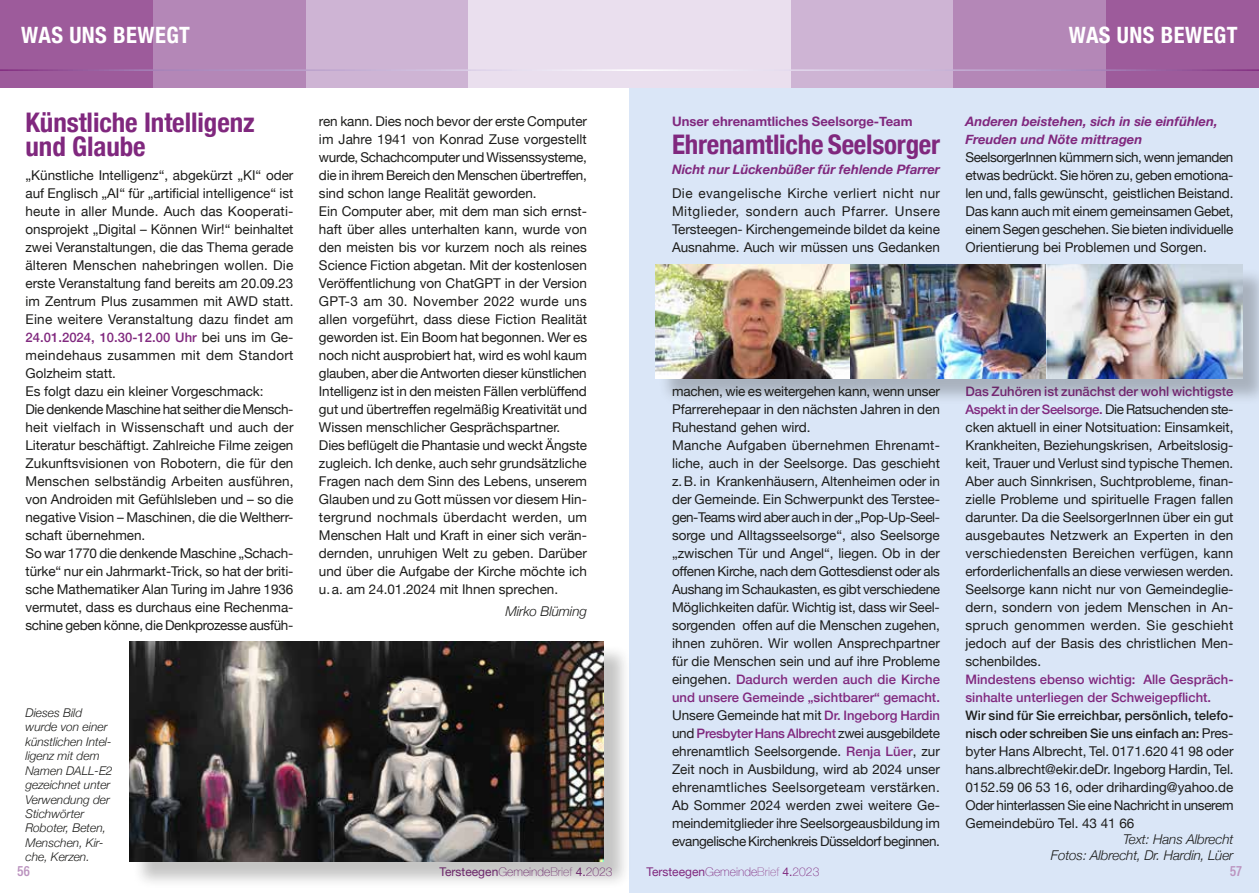
<style>
.page{position:relative;width:1259px;height:893px;background:#fff}
.page>*{position:absolute;margin:0;border:0;box-sizing:border-box;transform-origin:0 0}
.t1{font:700 condensed 27px/24px "Helvetica Neue";letter-spacing:-.005em;color:#80287e}
.t2{font:700 condensed 22.5px "Helvetica Neue";letter-spacing:.02em;color:#fff}
.t3{font:15px "Acumin Variable Concept";color:#bb93bf}
.t4{font:13.5px/18px "Helvetica Neue";letter-spacing:-.005em;color:#1d1d1b;text-align:justify}
.t5{font:italic 300 13.5px/16.2px "Helvetica Neue";letter-spacing:-.01em;color:#1d1d1b;text-align:right}
.t6{font:500 13.05px/18px "Helvetica Neue";color:#80287e}
.t7{font:italic 700 13.05px/18px "Helvetica Neue";color:#80287e}
.t8{font:500 13.05px/18px "Helvetica Neue";color:#1d1d1b}
.t9{font:500 13.05px "Helvetica Neue";letter-spacing:-.02em;color:#80287e}
.t10{font:700 13.05px "Helvetica Neue";color:#80287e}
.t11{font:italic 300 12px/14.4px "Helvetica Neue";color:#1d1d1b}
.t12{font:12px "Helvetica Neue";color:#80287e}
.s1{font-weight:400;font-size:13.5px;color:#1d1d1b}
.s2{font-weight:100}
.s3{font-weight:100;color:#9d5b9b}
.s4{font-weight:500;font-size:13.05px;color:#80287e}
.s5{font-weight:400;font-size:13.5px}
</style>
<div class="page">
<div style="left:952px;top:0;width:154px;height:88px;background:#b487b7"></div>
<div style="left:1106px;top:0;width:153px;height:88px;background:#9d5b9b"></div>
<div style="left:791px;top:0;width:161px;height:88px;background:#ceb4d4"></div>
<div style="left:629px;top:0;width:162px;height:88px;background:#eadfee"></div>
<div style="left:153px;top:0;width:153px;height:88px;background:#b487b7"></div>
<div style="left:0;top:0;width:153px;height:88px;background:#9d5b9b"></div>
<div style="left:306px;top:0;width:162px;height:88px;background:#ceb4d4"></div>
<div style="left:468px;top:0;width:161px;height:88px;background:#eadfee"></div>
<hr style="left:0;top:69px;width:1259px;height:2px;background:#fff">
<div style="left:629px;top:88px;width:630px;height:805px;background:#dae6f7"></div>
<div style="left:133px;top:644px;width:498px;height:244px;background:#1d1d1b;opacity:.26"></div>
<img style="left:130px;top:641px;width:474px;height:220px">
<div style="left:658px;top:268px;width:220px;height:137px;background:#1d1d1b;opacity:.26"></div>
<img style="left:655px;top:265px;width:587px;height:113px">
<div style="left:854px;top:268px;width:220px;height:137px;background:#1d1d1b;opacity:.26"></div>
<div style="left:1050px;top:268px;width:209px;height:137px;background:#1d1d1b;opacity:.26"></div>
<h2 class="t2" style="left:21px;top:16px;width:170px">WAS UNS BEWEGT</h2>
<h2 class="t2" style="left:1069px;top:16px;width:170px">WAS UNS BEWEGT</h2>
<h1 class="t1" style="left:26px;top:109px;width:231px">Künstliche Intelligenz und Glaube</h1>
<p class="t4" style="left:26px;top:167px;width:270px">„Künstliche Intelligenz“, abgekürzt „KI“ oder auf Englisch „AI“ für „artificial intelligence“ ist heute in aller Munde. Auch das Kooperati&shy;onsprojekt „Digital – Können Wir!“ beinhaltet zwei Veranstaltungen, die das Thema gerade älteren Menschen nahebringen wollen. Die erste Veranstaltung fand bereits am 20.09.23 im Zentrum Plus zusammen mit AWD statt.<br>Eine weitere Veranstaltung dazu findet am</p>
<p class="t6" style="left:26px;top:327px;width:269px">24.01.2024, 10.30-12.00 Uhr <span class="s1">bei uns im Ge-</span></p>
<p class="t4" style="left:26px;top:347px;width:270px;text-align:left">meindehaus zusammen mit dem Standort Golzheim statt.<br>Es folgt dazu ein kleiner Vorgeschmack:<br>Die denkende Maschine hat seither die Mensch&shy;heit vielfach in Wissenschaft und auch der Literatur beschäftigt. Zahlreiche Filme zeigen Zukunftsvisionen von Robotern, die für den Menschen selbständig Arbeiten ausführen, von Androiden mit Gefühlsleben und – so die negative Vision – Maschinen, die die Weltherr&shy;schaft übernehmen.<br>So war 1770 die denkende Maschine „Schach&shy;türke“ nur ein Jahrmarkt-Trick, so hat der briti&shy;sche Mathematiker Alan Turing im Jahre 1936 vermutet, dass es durchaus eine Rechenma&shy;schine geben könne, die Denkprozesse ausfüh-</p>
<p class="t4" style="left:319px;top:113px;width:270px;text-align:left">ren kann. Dies noch bevor der erste Computer im Jahre 1941 von Konrad Zuse vorgestellt wurde, Schachcomputer und Wissenssysteme, die in ihrem Bereich den Menschen übertreffen, sind schon lange Realität geworden.<br>Ein Computer aber, mit dem man sich ernst&shy;haft über alles unterhalten kann, wurde von den meisten bis vor kurzem noch als reines Science Fiction abgetan. Mit der kostenlosen Veröffentlichung von ChatGPT in der Version GPT-3 am 30. November 2022 wurde uns allen vorgeführt, dass diese Fiction Realität geworden ist. Ein Boom hat begonnen. Wer es noch nicht ausprobiert hat, wird es wohl kaum glauben, aber die Antworten dieser künstlichen Intelligenz ist in den meisten Fällen verblüffend gut und übertreffen regelmäßig Kreativität und Wissen menschlicher Gesprächspartner.<br>Dies beflügelt die Phantasie und weckt Ängste zugleich. Ich denke, auch sehr grundsätzliche Fragen nach dem Sinn des Lebens, unserem Glauben und zu Gott müssen vor diesem Hin&shy;tergrund nochmals überdacht werden, um Menschen Halt und Kraft in einer sich verän&shy;dernden, unruhigen Welt zu geben. Darüber und über die Aufgabe der Kirche möchte ich u.a. am 24.01.2024 mit Ihnen sprechen.</p>
<p class="t5" style="left:505px;top:603px;width:83px">Mirko Blüming</p>
<p class="t11" style="left:26px;top:705px;width:89px">Dieses Bild wurde von einer künstlichen Intel&shy;ligenz mit dem<br>Namen DALL-E2 gezeichnet unter<br>Verwendung der<br>Stichwörter<br>Roboter, Beten,<br>Menschen, Kir&shy;che, Kerzen.</p>
<p class="t3" style="left:17px;top:860px;width:15px">56</p>
<p class="t12" style="left:440px;top:863px;width:174px">Tersteegen<span class="s2">Gemeinde</span><span class="s3">Brief</span> 4.<span class="s2">2023</span></p>
<p class="t10" style="left:672px;top:111px;width:242px">Unser ehrenamtliches Seelsorge-Team</p>
<h1 class="t1" style="left:672px;top:131px;width:270px">Ehrenamtliche Seelsorger</h1>
<p class="t7" style="left:672px;top:161px;width:269px">Nicht nur Lückenbüßer für fehlende Pfarrer</p>
<p class="t4" style="left:672px;top:185px;width:269px">Die evangelische Kirche verliert nicht nur Mitglieder, sondern auch Pfarrer. Unsere Tersteegen- Kirchengemeinde bildet da keine Ausnahme. Auch wir müssen uns Gedanken</p>
<p class="t7" style="left:965px;top:113px;width:254px">Anderen beistehen, sich in sie einfühlen,<br>Freuden und Nöte mittragen</p>
<p class="t4" style="left:965px;top:149px;width:269px">SeelsorgerInnen kümmern sich, wenn jemanden etwas bedrückt. Sie hören zu, geben emotiona&shy;len und, falls gewünscht, geistlichen Beistand.<br>Das kann auch mit einem gemeinsamen Gebet, einem Segen geschehen. Sie bieten individuelle Orientierung bei Problemen und Sorgen.</p>
<p class="t4" style="left:672px;top:383px;width:270px;text-align:left">machen, wie es weitergehen kann, wenn unser Pfarrerehepaar in den nächsten Jahren in den Ruhestand gehen wird.<br>Manche Aufgaben übernehmen Ehrenamt&shy;liche, auch in der Seelsorge. Das geschieht z.B. in Krankenhäusern, Altenheimen oder in der Gemeinde. Ein Schwerpunkt des Terstee&shy;gen-Teams wird aber auch in der „Pop-Up-Seel&shy;sorge und Alltagsseelsorge“, also Seelsorge „zwischen Tür und Angel“, liegen. Ob in der offenen Kirche, nach dem Gottesdienst oder als Aushang im Schaukasten, es gibt verschiedene Möglichkeiten dafür. Wichtig ist, dass wir Seel&shy;sorgenden offen auf die Menschen zugehen, ihnen zuhören. Wir wollen Ansprechpartner für die Menschen sein und auf ihre Probleme</p>
<p class="t6" style="left:672px;top:669px;width:269px"><span class="s1">eingehen.</span> Dadurch werden auch die Kirche und unsere Gemeinde „sichtbarer“ gemacht.</p>
<p class="t4" style="left:672px;top:707px;width:269px">Unsere Gemeinde hat mit <span class="s4">Dr. Ingeborg Hardin</span></p>
<p class="t9" style="left:672px;top:723px;width:269px"><span class="s1">und</span> Presbyter Hans Albrecht <span class="s1">zwei ausgebildete</span></p>
<p class="t4" style="left:672px;top:743px;width:269px">ehrenamtlich Seelsorgende. <span class="s4">Renja Lüer</span>, zur Zeit noch in Ausbildung, wird ab 2024 unser ehrenamtliches Seelsorgeteam verstärken.<br>Ab Sommer 2024 werden zwei weitere Ge&shy;meindemitglieder ihre Seelsorgeausbildung im evangelische Kirchenkreis Düsseldorf beginnen.</p>
<p class="t6" style="left:965px;top:381px;width:269px">Das Zuhören ist zunächst der wohl wichtigste<br>Aspekt in der Seelsorge. <span class="s1">Die Ratsuchenden ste-</span></p>
<p class="t4" style="left:965px;top:419px;width:269px">cken aktuell in einer Notsituation: Einsamkeit, Krankheiten, Beziehungskrisen, Arbeitslosig&shy;keit, Trauer und Verlust sind typische Themen.<br>Aber auch Sinnkrisen, Suchtprobleme, finan&shy;zielle Probleme und spirituelle Fragen fallen darunter. Da die SeelsorgerInnen über ein gut ausgebautes Netzwerk an Experten in den verschiedensten Bereichen verfügen, kann erforderlichenfalls an diese verwiesen werden.<br>Seelsorge kann nicht nur von Gemeindeglie&shy;dern, sondern von jedem Menschen in An&shy;spruch genommen werden. Sie geschieht jedoch auf der Basis des christlichen Men&shy;schenbildes.</p>
<p class="t6" style="left:965px;top:669px;width:269px">Mindestens ebenso wichtig: Alle Gespräch&shy;sinhalte unterliegen der Schweigepflicht.</p>
<p class="t8" style="left:965px;top:705px;width:269px">Wir sind für Sie erreichbar, persönlich, telefo&shy;nisch oder schreiben Sie uns einfach an: <span class="s5">Pres-</span></p>
<p class="t4" style="left:965px;top:743px;width:270px">byter Hans Albrecht, Tel. 0171.620 41 98 oder hans.albrecht@ekir.deDr. Ingeborg Hardin, Tel.<br>0152.59 06 53 16, oder driharding@yahoo.de Oder hinterlassen Sie eine Nachricht in unserem Gemeindebüro Tel. 43 41 66</p>
<p class="t5" style="left:1051px;top:830px;width:184px">Text: Hans Albrecht<br>Fotos: Albrecht, Dr. Hardin, Lüer</p>
<p class="t12" style="left:646px;top:863px;width:174px">Tersteegen<span class="s2">Gemeinde</span><span class="s3">Brief</span> 4.<span class="s2">2023</span></p>
<p class="t3" style="left:1230px;top:860px;width:14px">57</p>
</div>
